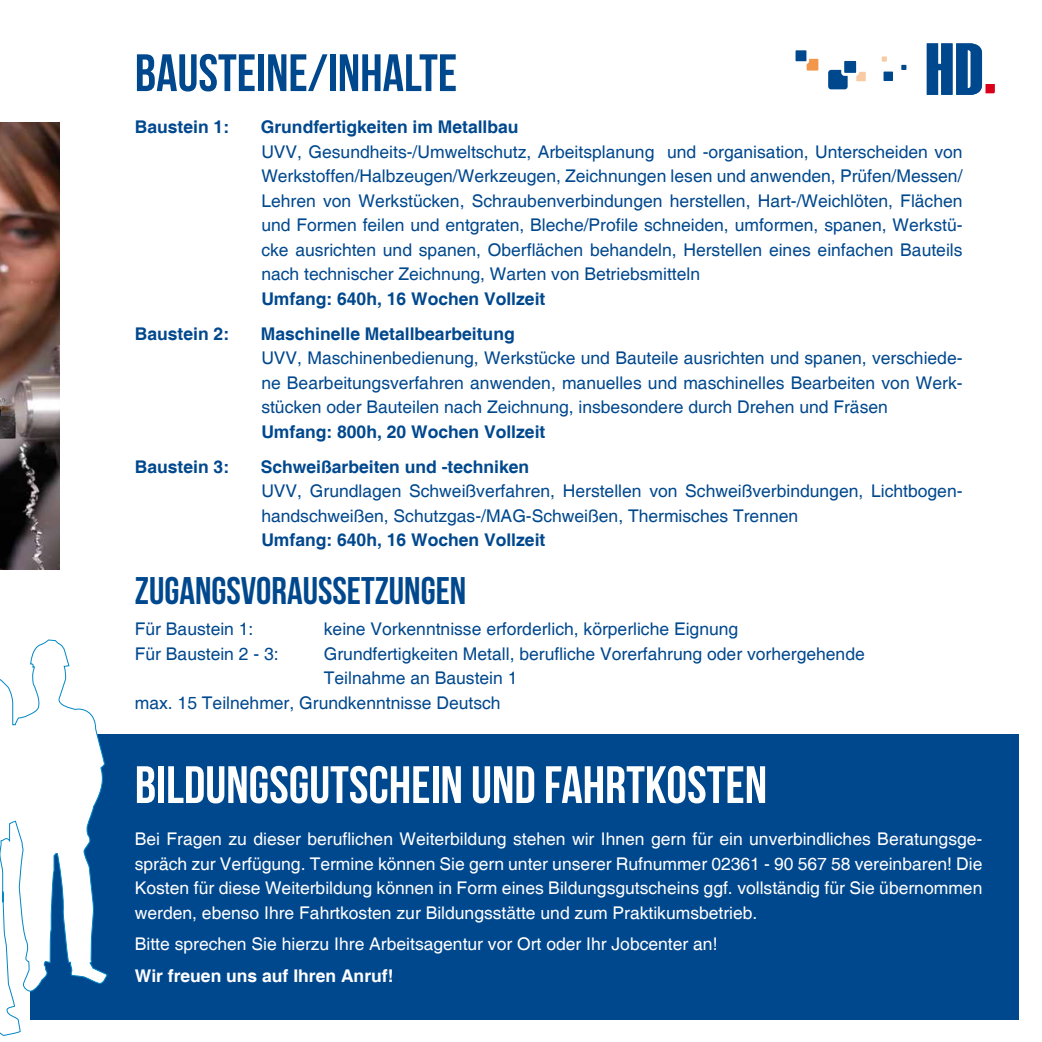
<style>
.page{position:relative;width:1042px;height:1042px;background:#fff}
.page>*{position:absolute;margin:0;border:0;box-sizing:border-box;transform-origin:0 0}
.t1{font:700 52.5px "Bebas Neue";color:#fff}
.t2{font:700 52.5px "Bebas Neue";color:#00488e}
.t3{font:700 38.5px "Bebas Neue";color:#00488e}
.t4{font:17.5px/24.5px "Helvetica";color:#00488e;text-align:justify}
.t5{font:17.5px/24.5px "Helvetica";color:#fff;text-align:justify}
.t6{font:700 17.5px "Helvetica";color:#00488e}
.t7{font:700 17.5px "Helvetica";color:#fff}
</style>
<div class="page">
<div style="left:805px;top:57px;width:15px;height:15px;background:#f2974a;border-radius:2px"></div>
<div style="left:803px;top:56px;width:18px;height:18px;border:3px solid #fff;border-radius:2px"></div>
<div style="left:794px;top:49px;width:14px;height:14px;background:#00488e;border-radius:2px"></div>
<div style="left:793px;top:48px;width:16px;height:16px;border:3px solid #fff;border-radius:2px"></div>
<div style="left:828px;top:70px;width:19px;height:19px;background:#00488e;border-radius:3px"></div>
<svg style="left:901px;top:65px;width:5px;height:5px"></svg>
<div style="left:883px;top:71px;width:11px;height:11px;background:#00488e"></div>
<div style="left:882px;top:70px;width:12px;height:13px;border:2px solid #fff"></div>
<svg style="left:927px;top:43px;width:68px;height:52px"></svg>
<svg style="left:882px;top:57px;width:5px;height:5px"></svg>
<div style="left:855px;top:71px;width:11px;height:11px;background:#f8cba4"></div>
<div style="left:855px;top:70px;width:12px;height:13px;border:2px solid #fff"></div>
<div style="left:843px;top:59px;width:14px;height:15px;background:#00488e;border-radius:2px"></div>
<div style="left:841px;top:58px;width:18px;height:18px;border:3px solid #fff;border-radius:2px"></div>
<img style="left:0;top:123px;width:60px;height:446px">
<div style="left:30px;top:734px;width:988px;height:285px;background:#00488e"></div>
<svg style="left:0;top:639px;width:108px;height:397px"></svg>
<h1 class="t2" style="left:135px;top:44px;width:324px">BAUSTEINE/INHALTE</h1>
<p class="t6" style="left:135px;top:116px;width:96px">Baustein 1:</p>
<p class="t6" style="left:261px;top:116px;width:259px">Grundfertigkeiten im Metallbau</p>
<p class="t4" style="left:261px;top:140px;width:703px">UVV, Gesundheits-/Umweltschutz, Arbeitsplanung und -organisation, Unterscheiden von Werkstoffen/Halbzeugen/Werkzeugen, Zeichnungen lesen und anwenden, Prüfen/Messen/ Lehren von Werkstücken, Schraubenverbindungen herstellen, Hart-/Weichlöten, Flächen und Formen feilen und entgraten, Bleche/Profile schneiden, umformen, spanen, Werkstü&shy;cke ausrichten und spanen, Oberflächen behandeln, Herstellen eines einfachen Bauteils nach technischer Zeichnung, Warten von Betriebsmitteln</p>
<p class="t6" style="left:261px;top:288px;width:285px">Umfang: 640h, 16 Wochen Vollzeit</p>
<p class="t6" style="left:135px;top:323px;width:96px">Baustein 2:</p>
<p class="t6" style="left:261px;top:323px;width:255px">Maschinelle Metallbearbeitung</p>
<p class="t4" style="left:261px;top:346px;width:703px">UVV, Maschinenbedienung, Werkstücke und Bauteile ausrichten und spanen, verschiede&shy;ne Bearbeitungsverfahren anwenden, manuelles und maschinelles Bearbeiten von Werk&shy;stücken oder Bauteilen nach Zeichnung, insbesondere durch Drehen und Fräsen</p>
<p class="t6" style="left:261px;top:421px;width:285px">Umfang: 800h, 20 Wochen Vollzeit</p>
<p class="t6" style="left:135px;top:456px;width:96px">Baustein 3:</p>
<p class="t6" style="left:261px;top:456px;width:270px">Schweißarbeiten und -techniken</p>
<p class="t4" style="left:261px;top:479px;width:703px">UVV, Grundlagen Schweißverfahren, Herstellen von Schweißverbindungen, Lichtbogen&shy;handschweißen, Schutzgas-/MAG-Schweißen, Thermisches Trennen</p>
<p class="t6" style="left:261px;top:529px;width:285px">Umfang: 640h, 16 Wochen Vollzeit</p>
<h2 class="t3" style="left:135px;top:569px;width:333px">ZUGANGSVORAUSSETZUNGEN</h2>
<p class="t4" style="left:135px;top:618px;width:120px">Für Baustein 1:</p>
<p class="t4" style="left:324px;top:618px;width:416px">keine Vorkenntnisse erforderlich, körperliche Eignung</p>
<p class="t4" style="left:135px;top:642px;width:145px">Für Baustein 2 - 3:</p>
<p class="t4" style="left:324px;top:642px;width:542px">Grundfertigkeiten Metall, berufliche Vorerfahrung oder vorhergehende</p>
<p class="t4" style="left:324px;top:667px;width:195px">Teilnahme an Baustein 1</p>
<p class="t4" style="left:135px;top:691px;width:367px">max. 15 Teilnehmer, Grundkenntnisse Deutsch</p>
<h1 class="t1" style="left:135px;top:756px;width:634px">BILDUNGSGUTSCHEIN UND FAHRTKOSTEN</h1>
<p class="t5" style="left:135px;top:827px;width:849px">Bei Fragen zu dieser beruflichen Weiterbildung stehen wir Ihnen gern für ein unverbindliches Beratungsge&shy;spräch zur Verfügung. Termine können Sie gern unter unserer Rufnummer 02361 - 90 567 58 vereinbaren! Die Kosten für diese Weiterbildung können in Form eines Bildungsgutscheins ggf. vollständig für Sie übernommen werden, ebenso Ihre Fahrtkosten zur Bildungsstätte und zum Praktikumsbetrieb.</p>
<p class="t5" style="left:135px;top:932px;width:584px">Bitte sprechen Sie hierzu Ihre Arbeitsagentur vor Ort oder Ihr Jobcenter an!</p>
<p class="t7" style="left:135px;top:964px;width:260px">Wir freuen uns auf Ihren Anruf!</p>
</div>
